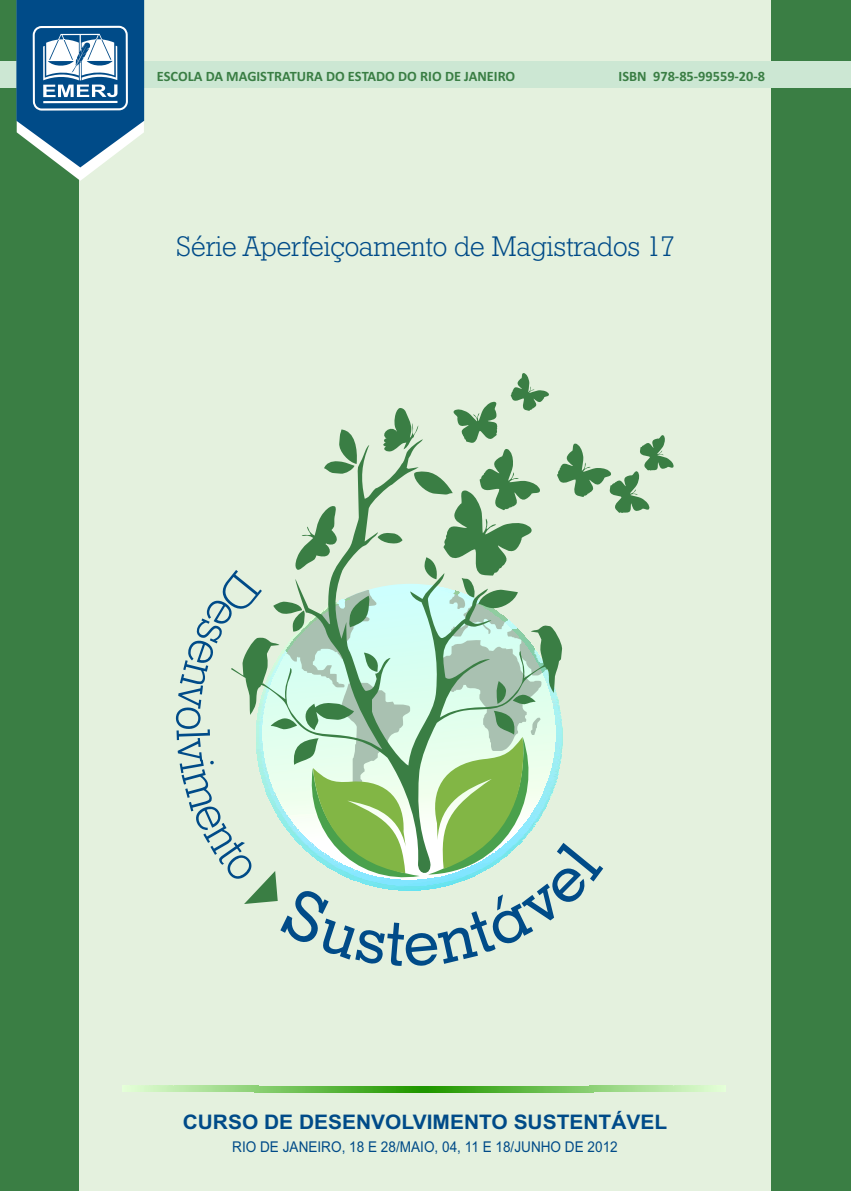
<style>
.page{position:relative;width:851px;height:1191px;background:#fff}
.page>*{position:absolute;margin:0;border:0;box-sizing:border-box;transform-origin:0 0}
.t1{font:28.2px "Geometric Slab 712 BT Light A";color:#004b88}
.t2{font:700 20px "Arial";color:#004b88;scale:1.04 1}
.t3{font:14.8px "Arial";color:#004b88;scale:.92 1}
.t4{font:700 14.4px "Calibri";color:#3a7e44}
</style>
<div class="page">
<div style="left:0;top:0;width:850px;height:1191px;background:#3a7e44"></div>
<div style="left:79px;top:0;width:691px;height:1191px;background:#e4f1de"></div>
<div style="left:0;top:61px;width:850px;height:27px;background:#cce7d3"></div>
<svg style="left:16px;top:0;width:128px;height:181px;background:#4b81a3"></svg>
<img style="left:170px;top:1091px;width:169px;height:2px">
<img style="left:254px;top:1091px;width:85px;height:1px">
<img style="left:339px;top:1091px;width:338px;height:2px">
<img style="left:122px;top:1086px;width:603px;height:5px">
<img style="left:504px;top:1086px;width:221px;height:1px">
<img style="left:673px;top:1085px;width:52px;height:1px">
<img style="left:122px;top:1086px;width:221px;height:1px">
<img style="left:122px;top:1085px;width:52px;height:1px">
<svg style="left:295px;top:373px;width:378px;height:496px"></svg>
<svg style="left:176px;top:570px;width:427px;height:396px"></svg>
<p class="t4" style="left:157px;top:68px;width:360px">ESCOLA DA MAGISTRATURA DO ESTADO DO RIO DE JANEIRO</p>
<p class="t4" style="left:618px;top:68px;width:148px">ISBN 978-85-99559-20-8</p>
<h1 class="t1" style="left:176px;top:235px;width:500px">Série Aperfeiçoamento de Magistrados 17</h1>
<h2 class="t2" style="left:183px;top:1110px;width:467px">CURSO DE DESENVOLVIMENTO SUSTENTÁVEL</h2>
<p class="t3" style="left:232px;top:1141px;width:420px">RIO DE JANEIRO, 18 E 28/MAIO, 04, 11 E 18/JUNHO DE 2012</p>
</div>
